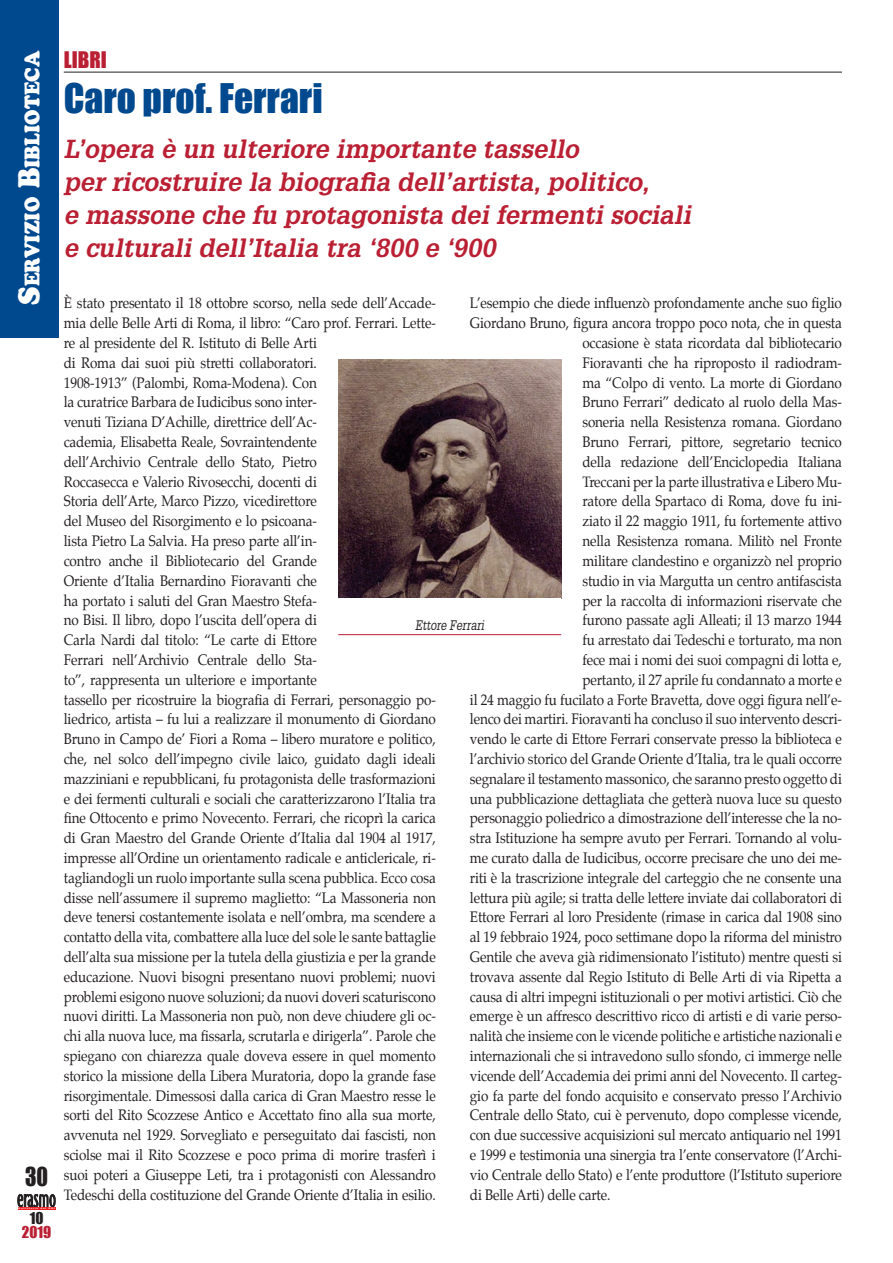
<style>
.page{position:relative;width:893px;height:1263px;background:#fff}
.page>*{position:absolute;margin:0;border:0;box-sizing:border-box;transform-origin:0 0}
._02-Titolo_25{font:37.5px "Impact";color:#01498e}
._03-Sottotitolo_35{font:italic 700 25.5px/33px "Glypha";color:#ba1f33}
.t1{font:24px "Impact";color:#231f20;scale:.9 1}
.t2{font:21px "Cooper Black Std";color:#fff;scale:.9 1}
._01-Occhiello{font:21px "Impact";color:#ba1f33}
._04-corpo_testo_10{font:15px/19.8px "Palatino";letter-spacing:-.01em;color:#231f20;scale:.9 1}
.t3{font:15px "Impact";color:#ba1f33}
.t4{font:15px "Impact";color:#231f20}
._06-didascalia_immag{font:italic 13.5px "Glypha";color:#231f20;scale:.8 1}
.t5{font:700 2.1px "Officina Sans";letter-spacing:.2em;color:#fff;scale:1.53 1}
.s1{font-size:30px}
</style>
<div class="page">
<div style="left:0;top:0;width:59px;height:338px;background:#01498e"></div>
<svg style="left:18px;top:1194px;width:38px;height:13px"></svg>
<hr style="left:18px;top:1207px;width:38px;height:2px;background:#ee1d23">
<hr style="left:64px;top:72px;width:778px;height:1px;background:#231f20">
<img style="left:338px;top:359px;width:223px;height:239px">
<hr style="left:338px;top:634px;width:223px;height:1px;background:#ba1f33">
<h3 class="t2" style="left:19px;top:305px;width:283px;rotate:-90deg"><span class="s1">S</span>ervizio <span class="s1">B</span>iblioteca</h3>
<h3 class="t1" style="left:25px;top:1158px;width:27px">30</h3>
<p class="t4" style="left:30px;top:1207px;width:15px">10</p>
<p class="t3" style="left:22px;top:1220px;width:31px">2019</p>
<p class="t5" style="left:18px;top:1207px;width:25px">Notiziario del GOI</p>
<p class="_01-Occhiello" style="left:64px;top:43px;width:44px">LIBRI</p>
<p class="_02-Titolo_25" style="left:64px;top:69px;width:260px">Caro prof. Ferrari</p>
<p class="_03-Sottotitolo_35" style="left:64px;top:132px;width:629px">L’opera è un ulteriore importante tassello<br>per ricostruire la biografia dell’artista, politico,<br>e massone che fu protagonista dei fermenti sociali e culturali dell’Italia tra ‘800 e ‘900</p>
<p class="_04-corpo_testo_10" style="left:64px;top:293px;width:415px">È stato presentato il 18 ottobre scorso, nella sede dell’Accade&shy;mia delle Belle Arti di Roma, il libro: “Caro prof. Ferrari. Lette&shy;re al presidente del R. Istituto di Belle Arti<br>di Roma dai suoi più stretti collaboratori.<br>1908-1913” (Palombi, Roma-Modena). Con<br>la curatrice Barbara de Iudicibus sono inter-<br>venuti Tiziana D’Achille, direttrice dell’Ac-<br>cademia, Elisabetta Reale, Sovraintendente<br>dell’Archivio Centrale dello Stato, Pietro<br>Roccasecca e Valerio Rivosecchi, docenti di<br>Storia dell’Arte, Marco Pizzo, vicedirettore<br>del Museo del Risorgimento e lo psicoana-<br>lista Pietro La Salvia. Ha preso parte all’in-<br>contro anche il Bibliotecario del Grande<br>Oriente d’Italia Bernardino Fioravanti che<br>ha portato i saluti del Gran Maestro Stefa-<br>no Bisi. Il libro, dopo l’uscita dell’opera di<br>Carla Nardi dal titolo: “Le carte di Ettore<br>Ferrari nell’Archivio Centrale dello Sta-<br>to”, rappresenta un ulteriore e importante<br>tassello per ricostruire la biografia di Ferrari, personaggio po&shy;liedrico, artista – fu lui a realizzare il monumento di Giordano Bruno in Campo de’ Fiori a Roma – libero muratore e politico, che, nel solco dell’impegno civile laico, guidato dagli ideali mazziniani e repubblicani, fu protagonista delle trasformazioni e dei fermenti culturali e sociali che caratterizzarono l’Italia tra fine Ottocento e primo Novecento. Ferrari, che ricoprì la carica di Gran Maestro del Grande Oriente d’Italia dal 1904 al 1917, impresse all’Ordine un orientamento radicale e anticlericale, ri&shy;tagliandogli un ruolo importante sulla scena pubblica. Ecco cosa disse nell’assumere il supremo maglietto: “La Massoneria non deve tenersi costantemente isolata e nell’ombra, ma scendere a contatto della vita, combattere alla luce del sole le sante battaglie dell’alta sua missione per la tutela della giustizia e per la grande educazione. Nuovi bisogni presentano nuovi problemi; nuovi problemi esigono nuove soluzioni; da nuovi doveri scaturiscono nuovi diritti. La Massoneria non può, non deve chiudere gli oc&shy;chi alla nuova luce, ma fissarla, scrutarla e dirigerla”. Parole che spiegano con chiarezza quale doveva essere in quel momento storico la missione della Libera Muratoria, dopo la grande fase risorgimentale. Dimessosi dalla carica di Gran Maestro resse le sorti del Rito Scozzese Antico e Accettato fino alla sua morte, avvenuta nel 1929. Sorvegliato e perseguitato dai fascisti, non sciolse mai il Rito Scozzese e poco prima di morire trasferì i suoi poteri a Giuseppe Leti, tra i protagonisti con Alessandro Tedeschi della costituzione del Grande Oriente d’Italia in esilio.</p>
<p class="_04-corpo_testo_10" style="left:470px;top:293px;width:415px">L’esempio che diede influenzò profondamente anche suo figlio</p>
<p class="_04-corpo_testo_10" style="left:470px;top:313px;width:415px">Giordano Bruno, figura ancora troppo poco nota, che in questa</p>
<p class="_04-corpo_testo_10" style="left:582px;top:333px;width:290px">occasione è stata ricordata dal bibliotecario</p>
<p class="_04-corpo_testo_10" style="left:582px;top:353px;width:290px">Fioravanti che ha riproposto il radiodram-</p>
<p class="_04-corpo_testo_10" style="left:582px;top:373px;width:290px">ma “Colpo di vento. La morte di Giordano</p>
<p class="_04-corpo_testo_10" style="left:582px;top:392px;width:290px">Bruno Ferrari” dedicato al ruolo della Mas-</p>
<p class="_04-corpo_testo_10" style="left:582px;top:412px;width:290px">soneria nella Resistenza romana. Giordano</p>
<p class="_04-corpo_testo_10" style="left:582px;top:432px;width:290px">Bruno Ferrari, pittore, segretario tecnico</p>
<p class="_04-corpo_testo_10" style="left:582px;top:452px;width:290px">della redazione dell’Enciclopedia Italiana</p>
<p class="_04-corpo_testo_10" style="left:582px;top:472px;width:290px">Treccani per la parte illustrativa e Libero Mu-</p>
<p class="_04-corpo_testo_10" style="left:582px;top:491px;width:290px">ratore della Spartaco di Roma, dove fu ini-</p>
<p class="_04-corpo_testo_10" style="left:582px;top:511px;width:290px">ziato il 22 maggio 1911, fu fortemente attivo</p>
<p class="_04-corpo_testo_10" style="left:582px;top:531px;width:290px">nella Resistenza romana. Militò nel Fronte</p>
<p class="_04-corpo_testo_10" style="left:582px;top:551px;width:290px">militare clandestino e organizzò nel proprio</p>
<p class="_04-corpo_testo_10" style="left:582px;top:571px;width:290px">studio in via Margutta un centro antifascista</p>
<p class="_04-corpo_testo_10" style="left:582px;top:590px;width:290px">per la raccolta di informazioni riservate che</p>
<p class="_04-corpo_testo_10" style="left:582px;top:610px;width:290px">furono passate agli Alleati; il 13 marzo 1944</p>
<p class="_04-corpo_testo_10" style="left:582px;top:630px;width:290px">fu arrestato dai Tedeschi e torturato, ma non</p>
<p class="_04-corpo_testo_10" style="left:582px;top:650px;width:290px">fece mai i nomi dei suoi compagni di lotta e,</p>
<p class="_04-corpo_testo_10" style="left:582px;top:670px;width:290px">pertanto, il 27 aprile fu condannato a morte e</p>
<p class="_04-corpo_testo_10" style="left:470px;top:689px;width:415px">il 24 maggio fu fucilato a Forte Bravetta, dove oggi figura nell’e-</p>
<p class="_04-corpo_testo_10" style="left:470px;top:709px;width:415px">lenco dei martiri. Fioravanti ha concluso il suo intervento descri-</p>
<p class="_04-corpo_testo_10" style="left:470px;top:729px;width:415px">vendo le carte di Ettore Ferrari conservate presso la biblioteca e</p>
<p class="_04-corpo_testo_10" style="left:470px;top:749px;width:415px">l’archivio storico del Grande Oriente d’Italia, tra le quali occorre</p>
<p class="_04-corpo_testo_10" style="left:470px;top:769px;width:415px">segnalare il testamento massonico, che saranno presto oggetto di</p>
<p class="_04-corpo_testo_10" style="left:470px;top:788px;width:415px">una pubblicazione dettagliata che getterà nuova luce su questo</p>
<p class="_04-corpo_testo_10" style="left:470px;top:808px;width:415px">personaggio poliedrico a dimostrazione dell’interesse che la no-</p>
<p class="_04-corpo_testo_10" style="left:470px;top:828px;width:415px">stra Istituzione ha sempre avuto per Ferrari. Tornando al volu-</p>
<p class="_04-corpo_testo_10" style="left:470px;top:848px;width:415px">me curato dalla de Iudicibus, occorre precisare che uno dei me-</p>
<p class="_04-corpo_testo_10" style="left:470px;top:868px;width:415px">riti è la trascrizione integrale del carteggio che ne consente una</p>
<p class="_04-corpo_testo_10" style="left:470px;top:887px;width:415px">lettura più agile; si tratta delle lettere inviate dai collaboratori di</p>
<p class="_04-corpo_testo_10" style="left:470px;top:907px;width:415px">Ettore Ferrari al loro Presidente (rimase in carica dal 1908 sino</p>
<p class="_04-corpo_testo_10" style="left:470px;top:927px;width:415px">al 19 febbraio 1924, poco settimane dopo la riforma del ministro</p>
<p class="_04-corpo_testo_10" style="left:470px;top:947px;width:415px">Gentile che aveva già ridimensionato l’istituto) mentre questi si</p>
<p class="_04-corpo_testo_10" style="left:470px;top:967px;width:415px">trovava assente dal Regio Istituto di Belle Arti di via Ripetta a</p>
<p class="_04-corpo_testo_10" style="left:470px;top:986px;width:415px">causa di altri impegni istituzionali o per motivi artistici. Ciò che</p>
<p class="_04-corpo_testo_10" style="left:470px;top:1006px;width:415px">emerge è un affresco descrittivo ricco di artisti e di varie perso-</p>
<p class="_04-corpo_testo_10" style="left:470px;top:1026px;width:415px">nalità che insieme con le vicende politiche e artistiche nazionali e</p>
<p class="_04-corpo_testo_10" style="left:470px;top:1046px;width:415px">internazionali che si intravedono sullo sfondo, ci immerge nelle</p>
<p class="_04-corpo_testo_10" style="left:470px;top:1066px;width:415px">vicende dell’Accademia dei primi anni del Novecento. Il carteg-</p>
<p class="_04-corpo_testo_10" style="left:470px;top:1085px;width:415px">gio fa parte del fondo acquisito e conservato presso l’Archivio</p>
<p class="_04-corpo_testo_10" style="left:470px;top:1105px;width:415px">Centrale dello Stato, cui è pervenuto, dopo complesse vicende,</p>
<p class="_04-corpo_testo_10" style="left:470px;top:1125px;width:415px">con due successive acquisizioni sul mercato antiquario nel 1991</p>
<p class="_04-corpo_testo_10" style="left:470px;top:1145px;width:415px">e 1999 e testimonia una sinergia tra l’ente conservatore (l’Archi-</p>
<p class="_04-corpo_testo_10" style="left:470px;top:1165px;width:415px">vio Centrale dello Stato) e l’ente produttore (l’Istituto superiore</p>
<p class="_04-corpo_testo_10" style="left:470px;top:1184px;width:158px">di Belle Arti) delle carte.</p>
<p class="_06-didascalia_immag" style="left:415px;top:617px;width:88px">Ettore Ferrari</p>
</div>
